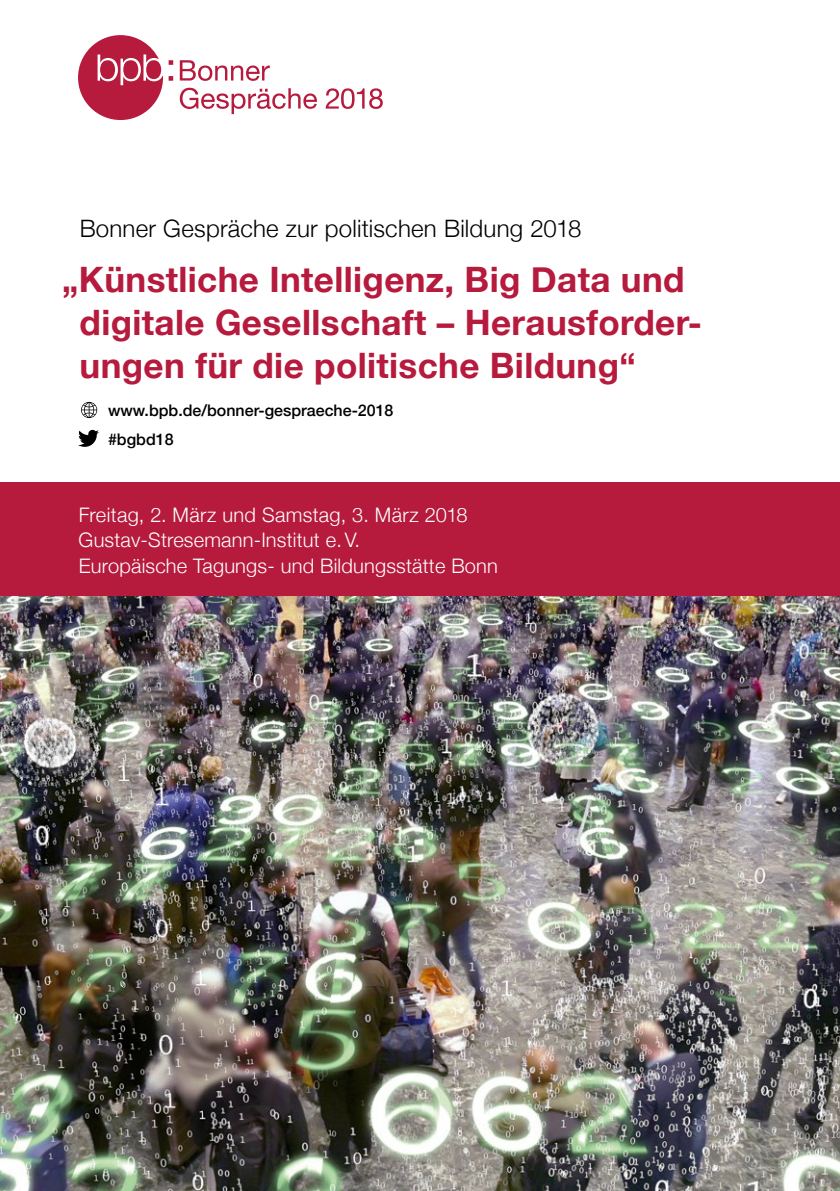
<style>
.page{position:relative;width:840px;height:1191px;background:#fff}
.page>*{position:absolute;margin:0;border:0;box-sizing:border-box;transform-origin:0 0}
.t1{font:700 35px/43px "Helvetica Neue";letter-spacing:.01em;color:#b61a3d}
.t2{font:300 24px "Helvetica Neue";letter-spacing:.01em;color:#000}
.t3{font:300 20px/25.4px "Helvetica Neue";letter-spacing:.01em;color:#fff}
.t4{font:500 16px "Helvetica Neue";color:#000}
</style>
<div class="page">
<img style="left:0;top:595px;width:839px;height:596px">
<div style="left:0;top:482px;width:839px;height:113px;background:#b61a3d"></div>
<svg style="left:180px;top:60px;width:89px;height:21px"></svg>
<svg style="left:78px;top:35px;width:95px;height:85px"></svg>
<svg style="left:180px;top:88px;width:137px;height:26px"></svg>
<svg style="left:325px;top:88px;width:57px;height:21px"></svg>
<svg style="left:81px;top:402px;width:16px;height:16px"></svg>
<svg style="left:78px;top:429px;width:21px;height:18px"></svg>
<p class="t2" style="left:80px;top:209px;width:503px">Bonner Gespräche zur politischen Bildung 2018</p>
<p class="t1" style="left:80px;top:259px;width:623px;text-indent:-17px">„Künstliche Intelligenz, Big Data und digitale Gesellschaft – Herausforder&shy;ungen für die politische Bildung“</p>
<p class="t4" style="left:108px;top:397px;width:287px">www.bpb.de/bonner-gespraeche-2018</p>
<p class="t4" style="left:108px;top:426px;width:67px">#bgbd18</p>
<p class="t3" style="left:79px;top:501px;width:420px">Freitag, 2. März und Samstag, 3. März 2018<br>Gustav-Stresemann-Institut e.V.<br>Europäische Tagungs- und Bildungsstätte Bonn</p>
</div>
